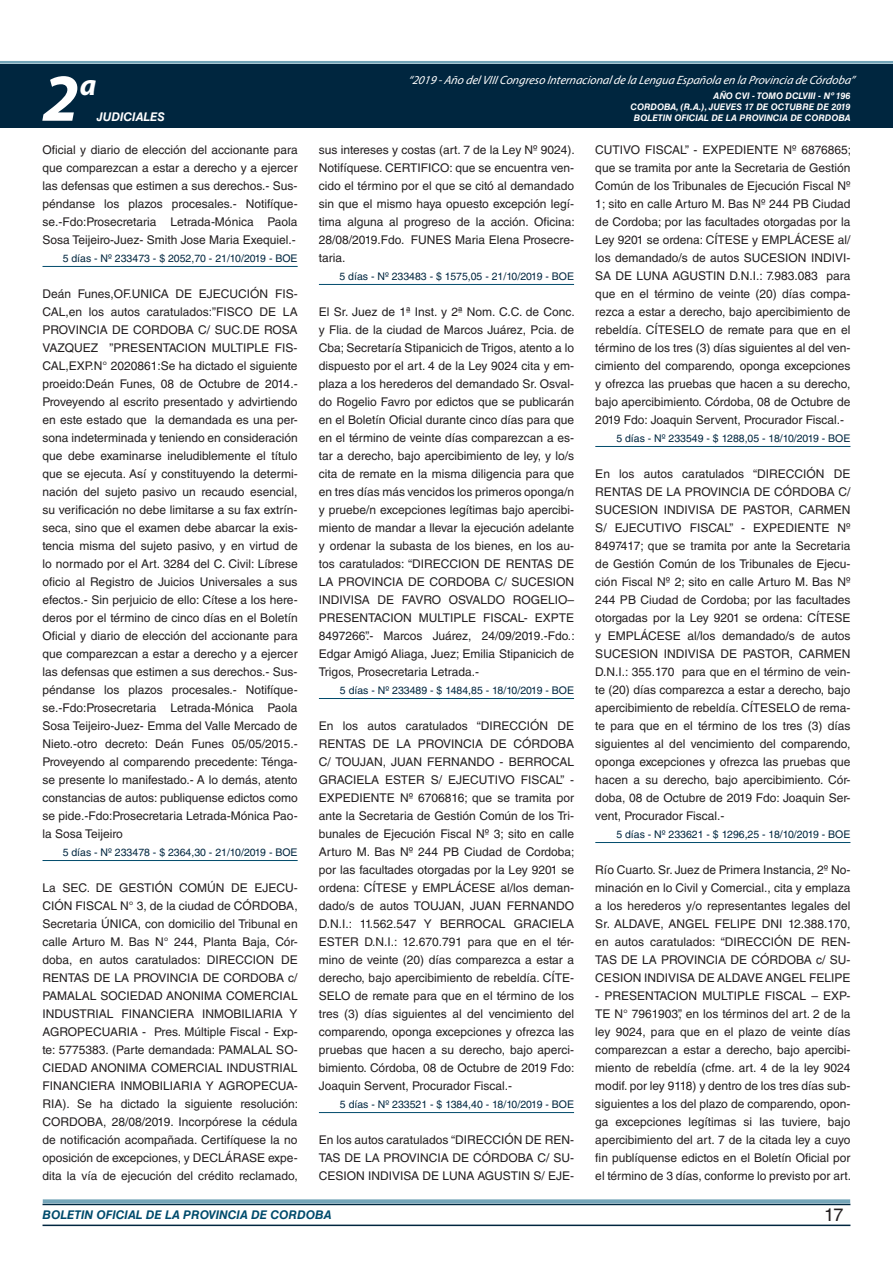
<style>
.page{position:relative;width:893px;height:1263px;background:#fff}
.page>*{position:absolute;margin:0;border:0;box-sizing:border-box;transform-origin:0 0}
.t1{font:italic 700 67.5px "Myriad Pro";color:#fff}
.t2{font:italic 700 30px "Myriad Pro";color:#fff}
.t3{font:18px "Helvetica LT Std";color:#231f20}
.t4{font:12px/18px "Helvetica LT Std";color:#231f20;text-align:justify}
.t5{font:italic 12px "Myriad Pro";color:#fff}
.t6{font:italic 700 12px "Helvetica LT Std";color:#004b6c}
.t7{font:italic 700 12px "Helvetica LT Std";color:#fff}
.t8{font:10.5px "Helvetica LT Std";color:#00263f}
.t9{font:italic 700 9px/10.8px "Helvetica LT Std";color:#fff;text-align:right}
</style>
<div class="page">
<div style="left:0;top:61px;width:893px;height:6px;background:#fff;opacity:.75"></div>
<div style="left:0;top:64px;width:893px;height:64px;background:#00263f"></div>
<hr style="left:43px;top:1224px;width:807px;height:2px;background:#00263f">
<div style="left:42px;top:1198px;width:809px;height:8px;background:#fff;opacity:.75"></div>
<hr style="left:43px;top:266px;width:255px;height:1px;background:#004b6c">
<hr style="left:43px;top:860px;width:255px;height:1px;background:#004b6c">
<hr style="left:319px;top:284px;width:255px;height:1px;background:#004b6c">
<hr style="left:319px;top:698px;width:255px;height:1px;background:#004b6c">
<hr style="left:319px;top:1112px;width:255px;height:1px;background:#004b6c">
<hr style="left:595px;top:446px;width:255px;height:1px;background:#004b6c">
<hr style="left:595px;top:842px;width:255px;height:1px;background:#004b6c">
<h2 class="t2" style="left:80px;top:66px;width:18px">a</h2>
<p class="t5" style="left:408px;top:72px;width:448px">“2019 -Año delVIIICongreso Internacionalde la Lengua Esp añola en la Provincia de Córdoba”</p>
<h1 class="t1" style="left:43px;top:54px;width:38px">2</h1>
<p class="t9" style="left:631px;top:91px;width:221px">AÑO CVI - TOMO DCLVIII - Nº 196<br>CORDOBA, (R.A.), JUEVES 17 DE OCTUBRE DE 2019</p>
<p class="t7" style="left:97px;top:110px;width:70px">JUDICIALES</p>
<p class="t9" style="left:634px;top:112px;width:218px">BOLETIN OFICIAL DE LA PROVINCIA DE CORDOBA</p>
<p class="t4" style="left:43px;top:141px;width:257px">Oficial y diario de elección del accionante para que comparezcan a estar a derecho y a ejercer las defensas que estimen a sus derechos.- Sus&shy;péndanse los plazos procesales.- Notifíque&shy;se.-Fdo:Prosecretaria Letrada-Mónica Paola Sosa Teijeiro-Juez- Smith Jose Maria Exequiel.-</p>
<p class="t8" style="left:63px;top:252px;width:236px">5 días - Nº 233473 - $ 2052,70 - 21/10/2019 - BOE</p>
<p class="t4" style="left:43px;top:285px;width:257px">Deán Funes,OF.UNICA DE EJECUCIÓN FIS-CAL,en los autos caratulados:”FISCO DE LA PROVINCIA DE CORDOBA C/ SUC.DE ROSA VAZQUEZ ”PRESENTACION MULTIPLE FIS-CAL,EXP.N° 2020861:Se ha dictado el siguiente proeido:Deán Funes, 08 de Octubre de 2014.- Proveyendo al escrito presentado y advirtiendo en este estado que la demandada es una per&shy;sona indeterminada y teniendo en consideración que debe examinarse ineludiblemente el título que se ejecuta. Así y constituyendo la determi&shy;nación del sujeto pasivo un recaudo esencial, su verificación no debe limitarse a su fax extrín&shy;seca, sino que el examen debe abarcar la exis&shy;tencia misma del sujeto pasivo, y en virtud de lo normado por el Art. 3284 del C. Civil: Líbrese oficio al Registro de Juicios Universales a sus efectos.- Sin perjuicio de ello: Cítese a los here&shy;deros por el término de cinco días en el Boletín Oficial y diario de elección del accionante para que comparezcan a estar a derecho y a ejercer las defensas que estimen a sus derechos.- Sus&shy;péndanse los plazos procesales.- Notifíque&shy;se.-Fdo:Prosecretaria Letrada-Mónica Paola Sosa Teijeiro-Juez- Emma del Valle Mercado de Nieto.-otro decreto: Deán Funes 05/05/2015.- Proveyendo al comparendo precedente: Ténga&shy;se presente lo manifestado.- A lo demás, atento constancias de autos: publiquense edictos como se pide.-Fdo:Prosecretaria Letrada-Mónica Pao&shy;la Sosa Teijeiro</p>
<p class="t8" style="left:63px;top:846px;width:236px">5 días - Nº 233478 - $ 2364,30 - 21/10/2019 - BOE</p>
<p class="t4" style="left:43px;top:879px;width:257px">La SEC. DE GESTIÓN COMÚN DE EJECU-CIÓN FISCAL N° 3, de la ciudad de CÓRDOBA, Secretaria ÚNICA, con domicilio del Tribunal en calle Arturo M. Bas N° 244, Planta Baja, Cór&shy;doba, en autos caratulados: DIRECCION DE RENTAS DE LA PROVINCIA DE CORDOBA c/ PAMALAL SOCIEDAD ANONIMA COMERCIAL INDUSTRIAL FINANCIERA INMOBILIARIA Y AGROPECUARIA - Pres. Múltiple Fiscal - Exp&shy;te: 5775383. (Parte demandada: PAMALAL SO-CIEDAD ANONIMA COMERCIAL INDUSTRIAL FINANCIERA INMOBILIARIA Y AGROPECUA-RIA). Se ha dictado la siguiente resolución:<br>CORDOBA, 28/08/2019. Incorpórese la cédula de notificación acompañada. Certifíquese la no oposición de excepciones, y DECLÁRASE expe&shy;dita la vía de ejecución del crédito reclamado,</p>
<p class="t4" style="left:319px;top:141px;width:257px">sus intereses y costas (art. 7 de la Ley Nº 9024).<br>Notifíquese. CERTIFICO: que se encuentra ven&shy;cido el término por el que se citó al demandado sin que el mismo haya opuesto excepción legí&shy;tima alguna al progreso de la acción. Oficina:<br>28/08/2019.Fdo. FUNES Maria Elena Prosecre&shy;taria.</p>
<p class="t8" style="left:339px;top:270px;width:236px">5 días - Nº 233483 - $ 1575,05 - 21/10/2019 - BOE</p>
<p class="t4" style="left:319px;top:303px;width:257px">El Sr. Juez de 1ª Inst. y 2ª Nom. C.C. de Conc. y Flia. de la ciudad de Marcos Juárez, Pcia. de Cba; Secretaría Stipanicich de Trigos, atento a lo dispuesto por el art. 4 de la Ley 9024 cita y em&shy;plaza a los herederos del demandado Sr. Osval&shy;do Rogelio Favro por edictos que se publicarán en el Boletín Oficial durante cinco días para que en el término de veinte días comparezcan a es&shy;tar a derecho, bajo apercibimiento de ley, y lo/s cita de remate en la misma diligencia para que en tres días más vencidos los primeros oponga/n y pruebe/n excepciones legítimas bajo apercibi&shy;miento de mandar a llevar la ejecución adelante y ordenar la subasta de los bienes, en los au&shy;tos caratulados: “DIRECCION DE RENTAS DE LA PROVINCIA DE CORDOBA C/ SUCESION INDIVISA DE FAVRO OSVALDO ROGELIO– PRESENTACION MULTIPLE FISCAL- EXPTE 8497266”.- Marcos Juárez, 24/09/2019.-Fdo.:<br>Edgar Amigó Aliaga, Juez; Emilia Stipanicich de Trigos, Prosecretaria Letrada.-</p>
<p class="t8" style="left:340px;top:684px;width:236px">5 días - Nº 233489 - $ 1484,85 - 18/10/2019 - BOE</p>
<p class="t4" style="left:319px;top:717px;width:257px">En los autos caratulados “DIRECCIÓN DE RENTAS DE LA PROVINCIA DE CÓRDOBA C/ TOUJAN, JUAN FERNANDO - BERROCAL GRACIELA ESTER S/ EJECUTIVO FISCAL” - EXPEDIENTE Nº 6706816; que se tramita por ante la Secretaria de Gestión Común de los Tri&shy;bunales de Ejecución Fiscal Nº 3; sito en calle Arturo M. Bas Nº 244 PB Ciudad de Cordoba; por las facultades otorgadas por la Ley 9201 se ordena: CÍTESE y EMPLÁCESE al/los deman&shy;dado/s de autos TOUJAN, JUAN FERNANDO D.N.I.: 11.562.547 Y BERROCAL GRACIELA ESTER D.N.I.: 12.670.791 para que en el tér&shy;mino de veinte (20) días comparezca a estar a derecho, bajo apercibimiento de rebeldía. CÍTE-SELO de remate para que en el término de los tres (3) días siguientes al del vencimiento del comparendo, oponga excepciones y ofrezca las pruebas que hacen a su derecho, bajo aperci&shy;bimiento. Córdoba, 08 de Octubre de 2019 Fdo:<br>Joaquin Servent, Procurador Fiscal.-</p>
<p class="t8" style="left:340px;top:1098px;width:236px">5 días - Nº 233521 - $ 1384,40 - 18/10/2019 - BOE</p>
<p class="t4" style="left:319px;top:1131px;width:257px">En los autos caratulados “DIRECCIÓN DE REN-TAS DE LA PROVINCIA DE CÓRDOBA C/ SU-CESION INDIVISA DE LUNA AGUSTIN S/ EJE-</p>
<p class="t4" style="left:595px;top:141px;width:257px">CUTIVO FISCAL” - EXPEDIENTE Nº 6876865; que se tramita por ante la Secretaria de Gestión Común de los Tribunales de Ejecución Fiscal Nº 1; sito en calle Arturo M. Bas Nº 244 PB Ciudad de Cordoba; por las facultades otorgadas por la Ley 9201 se ordena: CÍTESE y EMPLÁCESE al/ los demandado/s de autos SUCESION INDIVI-SA DE LUNA AGUSTIN D.N.I.: 7.983.083 para que en el término de veinte (20) días compa&shy;rezca a estar a derecho, bajo apercibimiento de rebeldía. CÍTESELO de remate para que en el término de los tres (3) días siguientes al del ven&shy;cimiento del comparendo, oponga excepciones y ofrezca las pruebas que hacen a su derecho, bajo apercibimiento. Córdoba, 08 de Octubre de 2019 Fdo: Joaquin Servent, Procurador Fiscal.-</p>
<p class="t8" style="left:616px;top:432px;width:236px">5 días - Nº 233549 - $ 1288,05 - 18/10/2019 - BOE</p>
<p class="t4" style="left:595px;top:465px;width:257px">En los autos caratulados “DIRECCIÓN DE RENTAS DE LA PROVINCIA DE CÓRDOBA C/ SUCESION INDIVISA DE PASTOR, CARMEN S/ EJECUTIVO FISCAL” - EXPEDIENTE Nº 8497417; que se tramita por ante la Secretaria de Gestión Común de los Tribunales de Ejecu&shy;ción Fiscal Nº 2; sito en calle Arturo M. Bas Nº 244 PB Ciudad de Cordoba; por las facultades otorgadas por la Ley 9201 se ordena: CÍTESE y EMPLÁCESE al/los demandado/s de autos SUCESION INDIVISA DE PASTOR, CARMEN D.N.I.: 355.170 para que en el término de vein&shy;te (20) días comparezca a estar a derecho, bajo apercibimiento de rebeldía. CÍTESELO de rema&shy;te para que en el término de los tres (3) días siguientes al del vencimiento del comparendo, oponga excepciones y ofrezca las pruebas que hacen a su derecho, bajo apercibimiento. Cór&shy;doba, 08 de Octubre de 2019 Fdo: Joaquin Ser&shy;vent, Procurador Fiscal.-</p>
<p class="t8" style="left:616px;top:828px;width:236px">5 días - Nº 233621 - $ 1296,25 - 18/10/2019 - BOE</p>
<p class="t4" style="left:595px;top:861px;width:257px">Río Cuarto. Sr. Juez de Primera Instancia, 2º No&shy;minación en lo Civil y Comercial., cita y emplaza a los herederos y/o representantes legales del Sr. ALDAVE, ANGEL FELIPE DNI 12.388.170, en autos caratulados: “DIRECCIÓN DE REN-TAS DE LA PROVINCIA DE CÓRDOBA c/ SU-CESION INDIVISA DE ALDAVE ANGEL FELIPE</p>
<p class="t4" style="left:595px;top:987px;width:257px">- PRESENTACION MULTIPLE FISCAL – EXP-TE N° 7961903”, en los términos del art. 2 de la ley 9024, para que en el plazo de veinte días comparezcan a estar a derecho, bajo apercibi&shy;miento de rebeldía (cfme. art. 4 de la ley 9024 modif. por ley 9118) y dentro de los tres días sub&shy;siguientes a los del plazo de comparendo, opon&shy;ga excepciones legítimas si las tuviere, bajo apercibimiento del art. 7 de la citada ley a cuyo fin publíquense edictos en el Boletín Oficial por el término de 3 días, conforme lo previsto por art.</p>
<p class="t6" style="left:43px;top:1208px;width:290px">BOLETIN OFICIAL DE LA PROVINCIA DE CORDOBA</p>
<h3 class="t3" style="left:824px;top:1204px;width:21px">17</h3>
</div>
